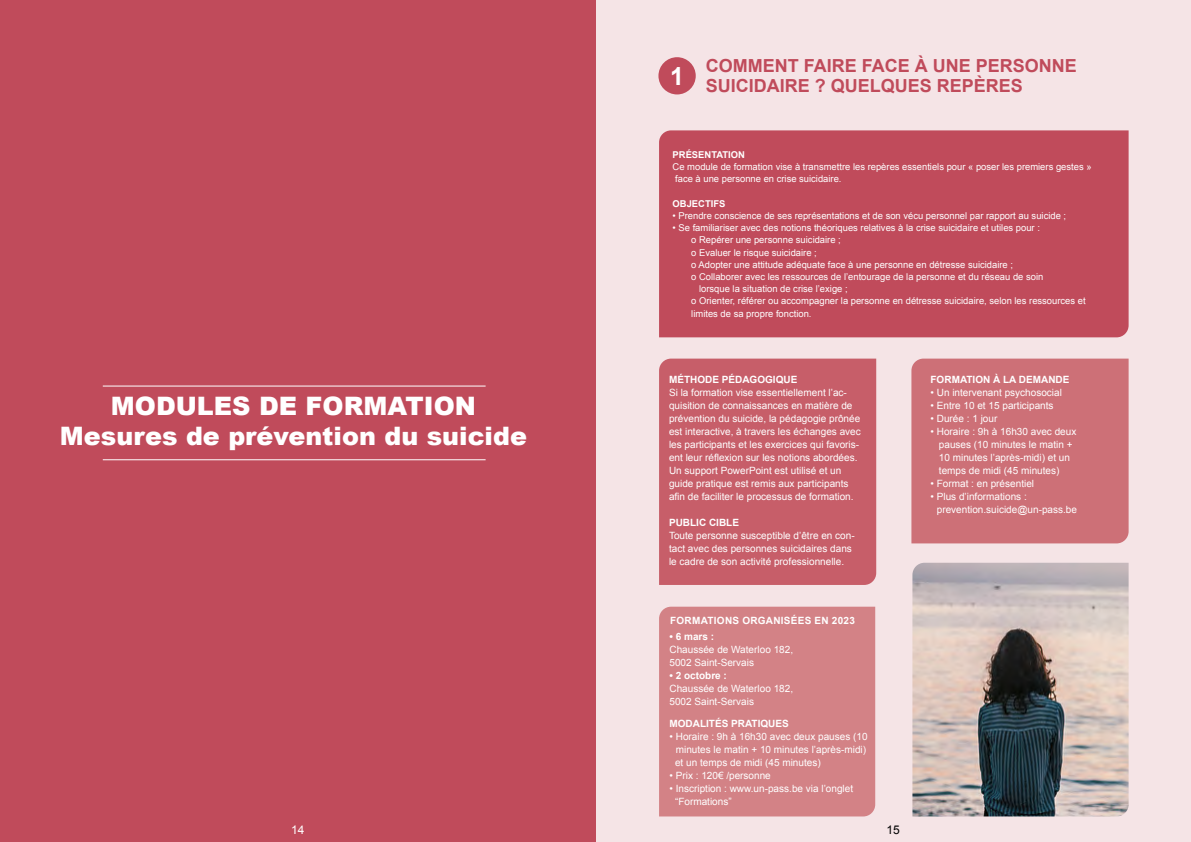
<style>
.page{position:relative;width:1191px;height:842px;background:#fff}
.page>*{position:absolute;margin:0;border:0;box-sizing:border-box;transform-origin:0 0}
.t1{font:900 25.4px/30.5px "Arial";color:#fff;text-align:center}
.t2{font:700 25px "Arial";color:#fff}
.t3{font:700 18px/20px "Arial";color:#c04b5b}
.t4{font:12px "Arial";color:#fff}
.t5{font:12px "Arial";color:#000}
.t6{font:10px/13px "Arial";color:#fff}
.t7{font:700 10px "Arial";color:#fff}
.t8{font:700 10px "Arial";letter-spacing:.03em;color:#fff}
.t9{font:9.4px/12.2px "Arial";color:#fff}
.t10{font:700 9.4px "Arial";color:#fff}
</style>
<div class="page">
<div style="left:0;top:0;width:595px;height:842px;background:#c04b5b"></div>
<hr style="left:103px;top:459px;width:382px;height:1px;background:#fff">
<hr style="left:103px;top:386px;width:382px;height:1px;background:#fff">
<div style="left:595px;top:0;width:596px;height:842px;background:#f5e4e6"></div>
<img style="left:912px;top:563px;width:216px;height:253px">
<div style="left:659px;top:130px;width:469px;height:207px;background:#c04b5b"></div>
<div style="left:659px;top:359px;width:217px;height:226px;background:#c75e69"></div>
<div style="left:911px;top:359px;width:217px;height:184px;background:#cd7077"></div>
<div style="left:658px;top:57px;width:37px;height:37px;background:#c04b5b;border-radius:50%"></div>
<div style="left:659px;top:607px;width:216px;height:209px;background:#d38286"></div>
<h1 class="t1" style="left:60px;top:390px;width:468px">MODULES DE FORMATION<br>Mesures de prévention du suicide</h1>
<p class="t4" style="left:291px;top:821px;width:15px">14</p>
<h2 class="t2" style="left:670px;top:60px;width:15px">1</h2>
<h3 class="t3" style="left:705px;top:57px;width:373px">COMMENT FAIRE FACE À UNE PERSONNE<br>SUICIDAIRE ? QUELQUES REPÈRES</h3>
<p class="t10" style="left:672px;top:148px;width:74px">PRÉSENTATION</p>
<p class="t9" style="left:672px;top:161px;width:420px">Ce module de formation vise à transmettre les repères essentiels pour « poser les premiers gestes » face à une personne en crise suicidaire.</p>
<p class="t10" style="left:672px;top:197px;width:54px">OBJECTIFS</p>
<p class="t9" style="left:672px;top:210px;width:395px">• Prendre conscience de ses représentations et de son vécu personnel par rapport au suicide ;</p>
<p class="t9" style="left:672px;top:222px;width:369px">• Se familiariser avec des notions théoriques relatives à la crise suicidaire et utiles pour :</p>
<p class="t9" style="left:691px;top:234px;width:151px">o Repérer une personne suicidaire ;</p>
<p class="t9" style="left:691px;top:246px;width:127px">o Evaluer le risque suicidaire ;</p>
<p class="t9" style="left:691px;top:258px;width:323px">o Adopter une attitude adéquate face à une personne en détresse suicidaire ;</p>
<p class="t9" style="left:691px;top:271px;width:353px">o Collaborer avec les ressources de l’entourage de la personne et du réseau de soin</p>
<p class="t9" style="left:699px;top:283px;width:150px">lorsque la situation de crise l’exige ;</p>
<p class="t9" style="left:691px;top:295px;width:396px">o Orienter, référer ou accompagner la personne en détresse suicidaire, selon les ressources et</p>
<p class="t9" style="left:691px;top:307px;width:122px">limites de sa propre fonction.</p>
<p class="t7" style="left:669px;top:373px;width:130px">MÉTHODE PÉDAGOGIQUE</p>
<p class="t6" style="left:669px;top:386px;width:193px">Si la formation vise essentiellement l’ac&shy;quisition de connaissances en matière de prévention du suicide, la pédagogie prônée est interactive, à travers les échanges avec les participants et les exercices qui favoris&shy;ent leur réflexion sur les notions abordées.<br>Un support PowerPoint est utilisé et un guide pratique est remis aux participants afin de faciliter le processus de formation.</p>
<p class="t7" style="left:669px;top:516px;width:71px">PUBLIC CIBLE</p>
<p class="t6" style="left:669px;top:529px;width:187px">Toute personne susceptible d’être en con&shy;tact avec des personnes suicidaires dans le cadre de son activité professionnelle.</p>
<p class="t8" style="left:670px;top:613px;width:186px">FORMATIONS ORGANISÉES EN 2023</p>
<p class="t7" style="left:669px;top:630px;width:46px">• 6 mars :</p>
<p class="t6" style="left:669px;top:643px;width:125px">Chaussée de Waterloo 182,<br>5002 Saint-Servais</p>
<p class="t7" style="left:669px;top:669px;width:59px">• 2 octobre :</p>
<p class="t6" style="left:669px;top:682px;width:125px">Chaussée de Waterloo 182,<br>5002 Saint-Servais</p>
<p class="t7" style="left:669px;top:717px;width:121px">MODALITÉS PRATIQUES</p>
<p class="t6" style="left:675px;top:730px;width:194px;text-indent:-6px">• Horaire : 9h à 16h30 avec deux pauses (10 minutes le matin + 10 minutes l’après-midi) et un temps de midi (45 minutes)</p>
<p class="t6" style="left:669px;top:769px;width:103px">• Prix : 120€ /personne</p>
<p class="t6" style="left:675px;top:782px;width:180px;text-indent:-6px">• Inscription : www.un-pass.be via l’onglet “Formations”</p>
<p class="t5" style="left:886px;top:821px;width:15px">15</p>
<p class="t7" style="left:930px;top:373px;width:140px">FORMATION À LA DEMANDE</p>
<p class="t6" style="left:930px;top:386px;width:133px">• Un intervenant psychosocial</p>
<p class="t6" style="left:930px;top:399px;width:125px">• Entre 10 et 15 participants</p>
<p class="t6" style="left:930px;top:412px;width:68px">• Durée : 1 jour</p>
<p class="t6" style="left:939px;top:425px;width:139px;text-indent:-8px">• Horaire : 9h à 16h30 avec deux pauses (10 minutes le matin +<br>10 minutes l’après-midi) et un temps de midi (45 minutes)</p>
<p class="t6" style="left:930px;top:477px;width:105px">• Format : en présentiel</p>
<p class="t6" style="left:936px;top:490px;width:142px;text-indent:-6px">• Plus d’informations : prevention.suicide@un-pass.be</p>
</div>
